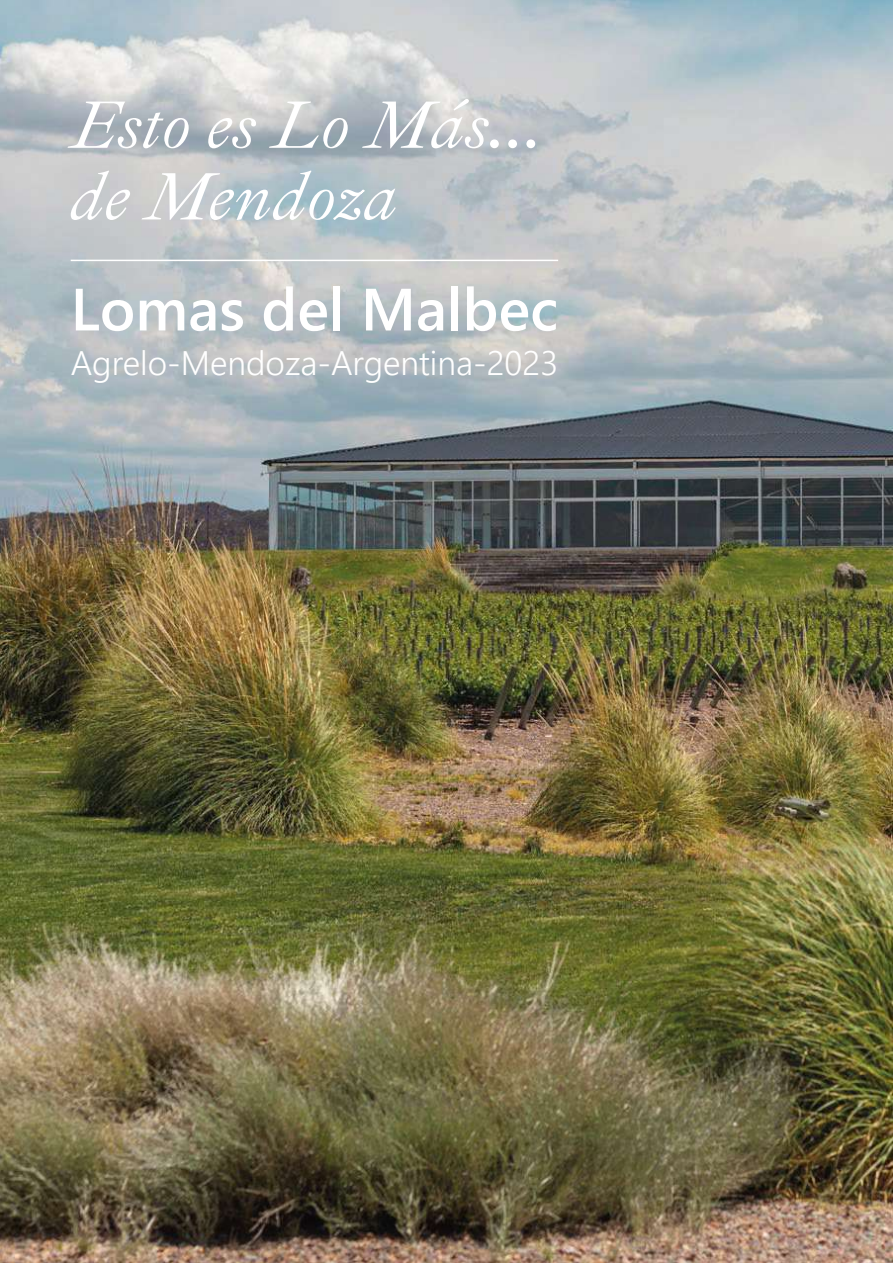
<style>
.page{position:relative;width:893px;height:1263px;background:#fff}
.page>*{position:absolute;margin:0;border:0;box-sizing:border-box;transform-origin:0 0}
.t1{font:italic 68.7px/71.7px "Ibarra Real Nova";color:#fff}
.t2{font:600 59.55px "Segoe UI";color:#fff}
.t3{font:300 33.9px "Segoe UI";color:#fff}
</style>
<div class="page">
<img style="left:0;top:0;width:893px;height:1263px">
<hr style="left:71px;top:260px;width:487px;height:1px;background:#fff">
<h1 class="t1" style="left:71px;top:91px;width:475px">Esto es Lo Más... de Mendoza</h1>
<h2 class="t2" style="left:71px;top:253px;width:489px">Lomas del Malbec</h2>
<p class="t3" style="left:71px;top:331px;width:489px">Agrelo-Mendoza-Argentina-2023</p>
</div>
